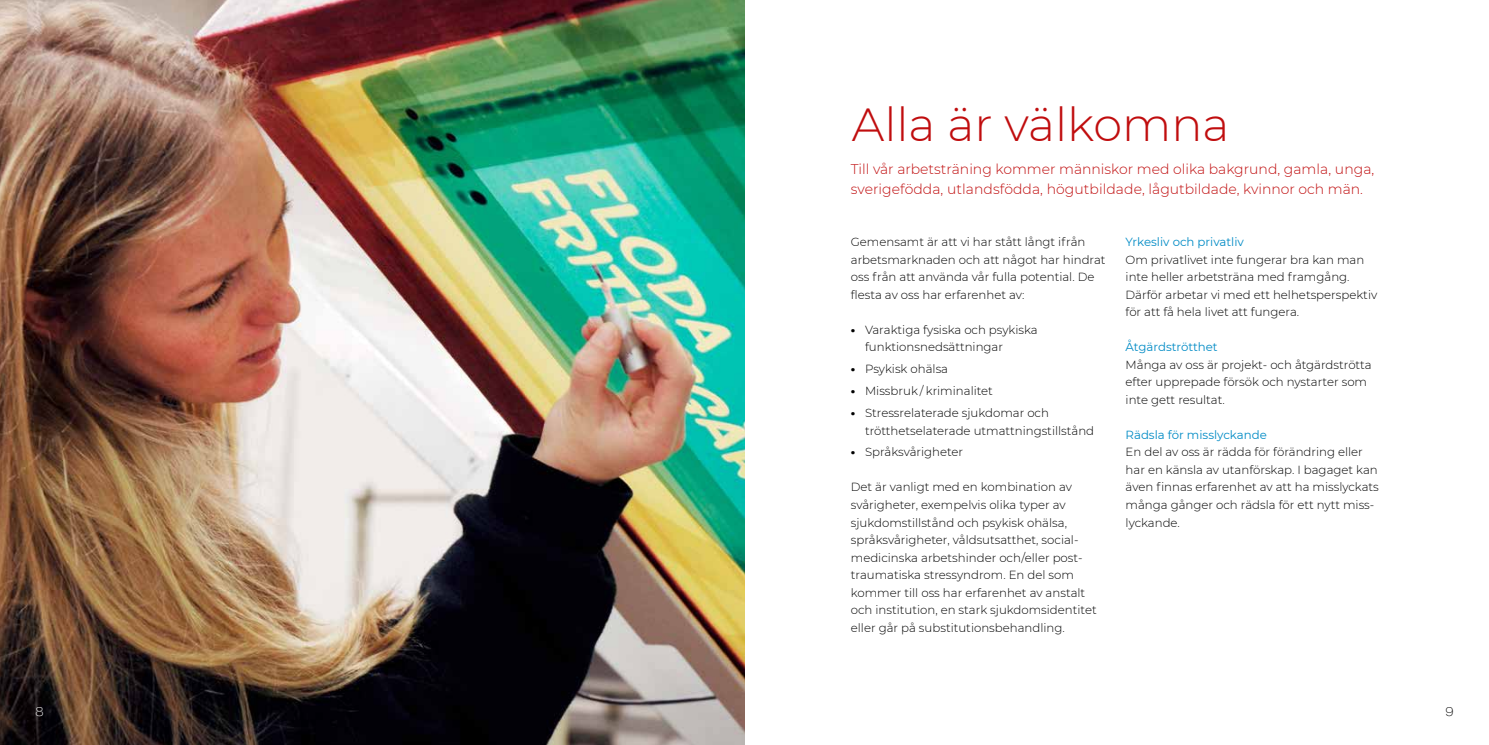
<style>
.page{position:relative;width:1489px;height:745px;background:#fff}
.page>*{position:absolute;margin:0;border:0;box-sizing:border-box;transform-origin:0 0}
.t1{font:300 46.25px "Montserrat";color:#c00d0e}
.t2{font:300 14px/19.6px "Montserrat";color:#c00d0e}
.t3{font:100 expanded 12.5px "Helvetica Neue LT Std";color:#000}
.t4{font:100 expanded 12.5px "Helvetica Neue LT Std";color:#fff}
.t5{font:300 11.75px/17.5px "Montserrat";color:#000}
.t6{font:11.75px "Montserrat";color:#008bc5}
.s1{font-weight:800}
</style>
<div class="page">
<img style="left:0;top:0;width:744px;height:744px">
<p class="t4" style="left:35px;top:704px;width:10px">8</p>
<h1 class="t1" style="left:851px;top:94px;width:379px">Alla är välkomna</h1>
<p class="t2" style="left:850px;top:159px;width:525px">Till vår arbetsträning kommer människor med olika bakgrund, gamla, unga, sverigefödda, utlandsfödda, högutbildade, lågutbildade, kvinnor och män.</p>
<p class="t5" style="left:850px;top:233px;width:256px">Gemensamt är att vi har stått långt ifrån arbetsmarknaden och att något har hindrat oss från att använda vår fulla potential. De flesta av oss har erfarenhet av:</p>
<p class="t5" style="left:865px;top:320px;width:174px;text-indent:-14px"><span class="s1">•</span> Varaktiga fysiska och psykiska funktionsnedsättningar</p>
<p class="t5" style="left:850px;top:359px;width:99px"><span class="s1">•</span> Psykisk ohälsa</p>
<p class="t5" style="left:850px;top:381px;width:144px"><span class="s1">•</span> Missbruk / kriminalitet</p>
<p class="t5" style="left:865px;top:403px;width:231px;text-indent:-14px"><span class="s1">•</span> Stressrelaterade sjukdomar och trötthetselaterade utmattningstillstånd</p>
<p class="t5" style="left:850px;top:443px;width:114px"><span class="s1">•</span> Språksvårigheter</p>
<p class="t5" style="left:850px;top:478px;width:247px">Det är vanligt med en kombination av svårigheter, exempelvis olika typer av sjukdomstillstånd och psykisk ohälsa, språksvårigheter, våldsutsatthet, social&shy;medicinska arbetshinder och/eller post&shy;traumatiska stressyndrom. En del som kommer till oss har erfarenhet av anstalt och institution, en stark sjukdomsidentitet eller går på substitutionsbehandling.</p>
<p class="t6" style="left:1125px;top:234px;width:120px">Yrkesliv och privatliv</p>
<p class="t5" style="left:1125px;top:250px;width:253px">Om privatlivet inte fungerar bra kan man inte heller arbetsträna med framgång.<br>Därför arbetar vi med ett helhetsperspektiv för att få hela livet att fungera.</p>
<p class="t6" style="left:1125px;top:339px;width:94px">Åtgärdströtthet</p>
<p class="t5" style="left:1125px;top:355px;width:247px">Många av oss är projekt- och åtgärdströtta efter upprepade försök och nystarter som inte gett resultat.</p>
<p class="t6" style="left:1125px;top:426px;width:143px">Rädsla för misslyckande</p>
<p class="t5" style="left:1125px;top:443px;width:255px">En del av oss är rädda för förändring eller har en känsla av utanförskap. I bagaget kan även finnas erfarenhet av att ha misslyckats många gånger och rädsla för ett nytt miss&shy;lyckande.</p>
<p class="t3" style="left:1445px;top:704px;width:10px">9</p>
</div>
